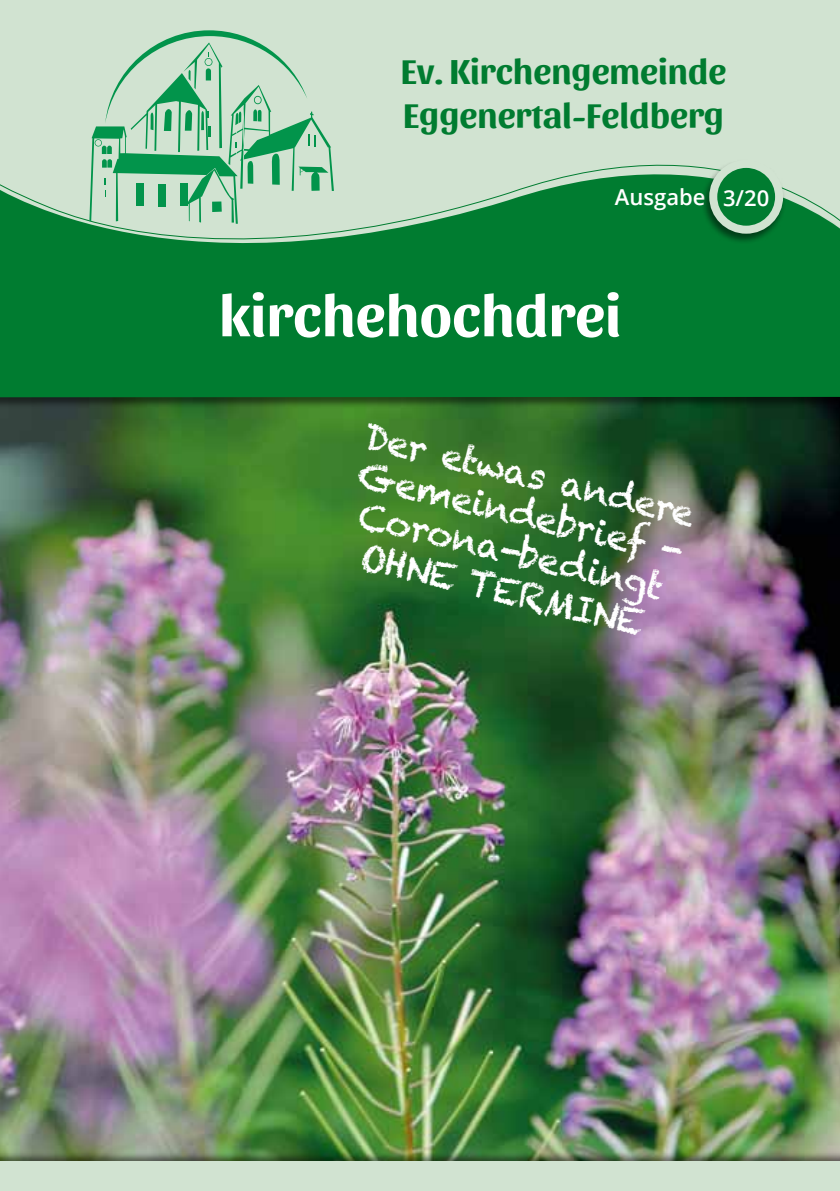
<style>
.page{position:relative;width:840px;height:1191px;background:#fff}
.page>*{position:absolute;margin:0;border:0;box-sizing:border-box;transform-origin:0 0}
.t1{font:700 60px "Sansita";color:#fff}
.t2{font:36px/39.4px "Chalkduster";color:#fff;text-align:center}
.t3{font:700 36px/43.2px "Sansita";color:#007c30}
.t4{font:600 22px "Open Sans";color:#fff}
</style>
<div class="page">
<img style="left:0;top:409px;width:839px;height:742px">
<div style="left:0;top:0;width:839px;height:110px;background:#d1e3d1"></div>
<div style="left:0;top:110px;width:839px;height:12px;background:#d1e3d1"></div>
<div style="left:0;top:174px;width:839px;height:235px;background:#000;opacity:.5"></div>
<svg style="left:0;top:122px;width:839px;height:275px;background:#329456"></svg>
<div style="left:0;top:1151px;width:839px;height:40px;background:#000;opacity:.5"></div>
<div style="left:0;top:1162px;width:839px;height:29px;background:#d1e3d1"></div>
<div style="left:700px;top:159px;width:85px;height:85px;background:#000;opacity:.5"></div>
<div style="left:712px;top:164px;width:66px;height:66px;background:#007c30;border-radius:50%"></div>
<div style="left:708px;top:160px;width:74px;height:74px;border:8px solid #d1e3d1;border-radius:50%"></div>
<svg style="left:89px;top:30px;width:245px;height:194px;background:#a6d2b5"></svg>
<p class="t3" style="left:400px;top:51px;width:327px">Ev. Kirchengemeinde<br>Eggenertal-Feldberg</p>
<p class="t4" style="left:614px;top:182px;width:156px">Ausgabe 3/20</p>
<h1 class="t1" style="left:218px;top:280px;width:404px">kirchehochdrei</h1>
<p class="t2" style="left:369px;top:417px;width:340px;rotate:13deg">Der etwas andere<br>Gemeindebrief -<br>Corona-bedingt<br>OHNE TERMINE</p>
</div>
